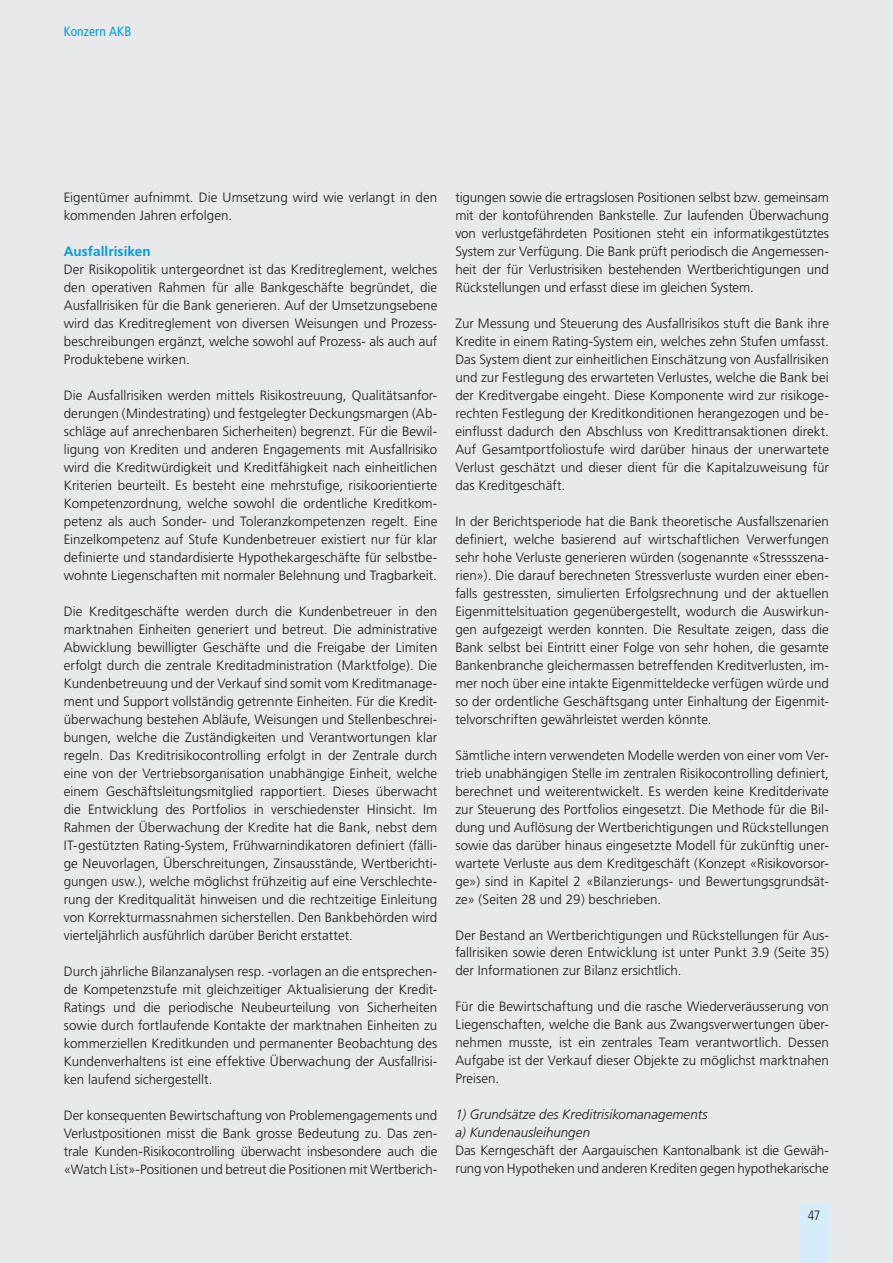
<style>
.page{position:relative;width:893px;height:1263px;background:#e8e9ea}
.page>*{position:absolute;margin:0;border:0;box-sizing:border-box;transform-origin:0 0}
.t1{font:300 13.5px/18px "Frutiger";color:#1a171c;text-align:justify}
.t2{font:italic 300 13.5px/18px "Frutiger";color:#1a171c}
.t3{font:700 13.5px "Frutiger";letter-spacing:.005em;color:#009ee0}
.t4{font:condensed 13.5px "Frutiger";letter-spacing:.01em;color:#009ee0}
.t5{font:300 condensed 13.5px "Frutiger";color:#1a171c}
</style>
<div class="page">
<div style="left:799px;top:1203px;width:30px;height:60px;background:#d5edfa"></div>
<p class="t4" style="left:64px;top:26px;width:69px">Konzern AKB</p>
<p class="t1" style="left:64px;top:189px;width:375px">Eigentümer aufnimmt. Die Umsetzung wird wie verlangt in den kommenden Jahren erfolgen.</p>
<p class="t3" style="left:64px;top:246px;width:89px">Ausfallrisiken</p>
<p class="t1" style="left:64px;top:261px;width:375px">Der Risikopolitik untergeordnet ist das Kreditreglement, welches den operativen Rahmen für alle Bankgeschäfte begründet, die Ausfallrisiken für die Bank generieren. Auf der Umsetzungsebene wird das Kreditreglement von diversen Weisungen und Prozess&shy;beschreibungen ergänzt, welche sowohl auf Prozess- als auch auf Produktebene wirken.</p>
<p class="t1" style="left:64px;top:387px;width:375px">Die Ausfallrisiken werden mittels Risikostreuung, Qualitätsanfor&shy;derungen (Mindestrating) und festgelegter Deckungsmargen (Ab&shy;schläge auf anrechenbaren Sicherheiten) begrenzt. Für die Bewil&shy;ligung von Krediten und anderen Engagements mit Ausfallrisiko wird die Kreditwürdigkeit und Kreditfähigkeit nach einheitlichen Kriterien beurteilt. Es besteht eine mehrstufige, risikoorientierte Kompetenzordnung, welche sowohl die ordentliche Kreditkom&shy;petenz als auch Sonder- und Toleranzkompetenzen regelt. Eine Einzelkompetenz auf Stufe Kundenbetreuer existiert nur für klar definierte und standardisierte Hypothekargeschäfte für selbstbe&shy;wohnte Liegenschaften mit normaler Belehnung und Tragbarkeit.</p>
<p class="t1" style="left:64px;top:603px;width:375px">Die Kreditgeschäfte werden durch die Kundenbetreuer in den marktnahen Einheiten generiert und betreut. Die administrative Abwicklung bewilligter Geschäfte und die Freigabe der Limiten erfolgt durch die zentrale Kreditadministration (Marktfolge). Die Kundenbetreuung und der Verkauf sind somit vom Kreditmanage&shy;ment und Support vollständig getrennte Einheiten. Für die Kredit&shy;überwachung bestehen Abläufe, Weisungen und Stellenbeschrei&shy;bungen, welche die Zuständigkeiten und Verantwortungen klar regeln. Das Kreditrisikocontrolling erfolgt in der Zentrale durch eine von der Vertriebsorganisation unabhängige Einheit, welche einem Geschäftsleitungsmitglied rapportiert. Dieses überwacht die Entwicklung des Portfolios in verschiedenster Hinsicht. Im Rahmen der Überwachung der Kredite hat die Bank, nebst dem IT-gestützten Rating-System, Frühwarnindikatoren definiert (fälli&shy;ge Neuvorlagen, Überschreitungen, Zinsausstände, Wertberichti&shy;gungen usw.), welche möglichst frühzeitig auf eine Verschlechte&shy;rung der Kreditqualität hinweisen und die rechtzeitige Einleitung von Korrekturmassnahmen sicherstellen. Den Bankbehörden wird vierteljährlich ausführlich darüber Bericht erstattet.</p>
<p class="t1" style="left:64px;top:963px;width:375px">Durch jährliche Bilanzanalysen resp. -vorlagen an die entsprechen&shy;de Kompetenzstufe mit gleichzeitiger Aktualisierung der Kredit-Ratings und die periodische Neubeurteilung von Sicherheiten sowie durch fortlaufende Kontakte der marktnahen Einheiten zu kommerziellen Kreditkunden und permanenter Beobachtung des Kundenverhaltens ist eine effektive Überwachung der Ausfallrisi&shy;ken laufend sichergestellt.</p>
<p class="t1" style="left:64px;top:1107px;width:375px">Der konsequenten Bewirtschaftung von Problemengagements und Verlustpositionen misst die Bank grosse Bedeutung zu. Das zen&shy;trale Kunden-Risikocontrolling überwacht insbesondere auch die «Watch List»-Positionen und betreut die Positionen mit Wertberich-</p>
<p class="t1" style="left:455px;top:189px;width:375px">tigungen sowie die ertragslosen Positionen selbst bzw. gemeinsam mit der kontoführenden Bankstelle. Zur laufenden Überwachung von verlustgefährdeten Positionen steht ein informatikgestütztes System zur Verfügung. Die Bank prüft periodisch die Angemessen&shy;heit der für Verlustrisiken bestehenden Wertberichtigungen und Rückstellungen und erfasst diese im gleichen System.</p>
<p class="t1" style="left:455px;top:315px;width:375px">Zur Messung und Steuerung des Ausfallrisikos stuft die Bank ihre Kredite in einem Rating-System ein, welches zehn Stufen umfasst.<br>Das System dient zur einheitlichen Einschätzung von Ausfallrisiken und zur Festlegung des erwarteten Verlustes, welche die Bank bei der Kreditvergabe eingeht. Diese Komponente wird zur risikoge&shy;rechten Festlegung der Kreditkonditionen herangezogen und be&shy;einflusst dadurch den Abschluss von Kredittransaktionen direkt.<br>Auf Gesamtportfoliostufe wird darüber hinaus der unerwartete Verlust geschätzt und dieser dient für die Kapitalzuweisung für das Kreditgeschäft.</p>
<p class="t1" style="left:455px;top:513px;width:375px">In der Berichtsperiode hat die Bank theoretische Ausfallszenarien definiert, welche basierend auf wirtschaftlichen Verwerfungen sehr hohe Verluste generieren würden (sogenannte «Stressszena&shy;rien»). Die darauf berechneten Stressverluste wurden einer eben&shy;falls gestressten, simulierten Erfolgsrechnung und der aktuellen Eigenmittelsituation gegenübergestellt, wodurch die Auswirkun&shy;gen aufgezeigt werden konnten. Die Resultate zeigen, dass die Bank selbst bei Eintritt einer Folge von sehr hohen, die gesamte Bankenbranche gleichermassen betreffenden Kreditverlusten, im&shy;mer noch über eine intakte Eigenmitteldecke verfügen würde und so der ordentliche Geschäftsgang unter Einhaltung der Eigenmit&shy;telvorschriften gewährleistet werden könnte.</p>
<p class="t1" style="left:455px;top:747px;width:375px">Sämtliche intern verwendeten Modelle werden von einer vom Ver&shy;trieb unabhängigen Stelle im zentralen Risikocontrolling definiert, berechnet und weiterentwickelt. Es werden keine Kreditderivate zur Steuerung des Portfolios eingesetzt. Die Methode für die Bil&shy;dung und Auflösung der Wertberichtigungen und Rückstellungen sowie das darüber hinaus eingesetzte Modell für zukünftig uner&shy;wartete Verluste aus dem Kreditgeschäft (Konzept «Risikovorsor&shy;ge») sind in Kapitel 2 «Bilanzierungs- und Bewertungsgrundsät&shy;ze» (Seiten 28 und 29) beschrieben.</p>
<p class="t1" style="left:455px;top:927px;width:375px">Der Bestand an Wertberichtigungen und Rückstellungen für Aus&shy;fallrisiken sowie deren Entwicklung ist unter Punkt 3.9 (Seite 35) der Informationen zur Bilanz ersichtlich.</p>
<p class="t1" style="left:455px;top:999px;width:375px">Für die Bewirtschaftung und die rasche Wiederveräusserung von Liegenschaften, welche die Bank aus Zwangsverwertungen über&shy;nehmen musste, ist ein zentrales Team verantwortlich. Dessen Aufgabe ist der Verkauf dieser Objekte zu möglichst marktnahen Preisen.</p>
<p class="t2" style="left:455px;top:1107px;width:254px">1) Grundsätze des Kreditrisikomanagements a) Kundenausleihungen</p>
<p class="t1" style="left:455px;top:1143px;width:375px">Das Kerngeschäft der Aargauischen Kantonalbank ist die Gewäh&shy;rung von Hypotheken und anderen Krediten gegen hypothekarische</p>
<p class="t5" style="left:808px;top:1209px;width:14px">47</p>
</div>
